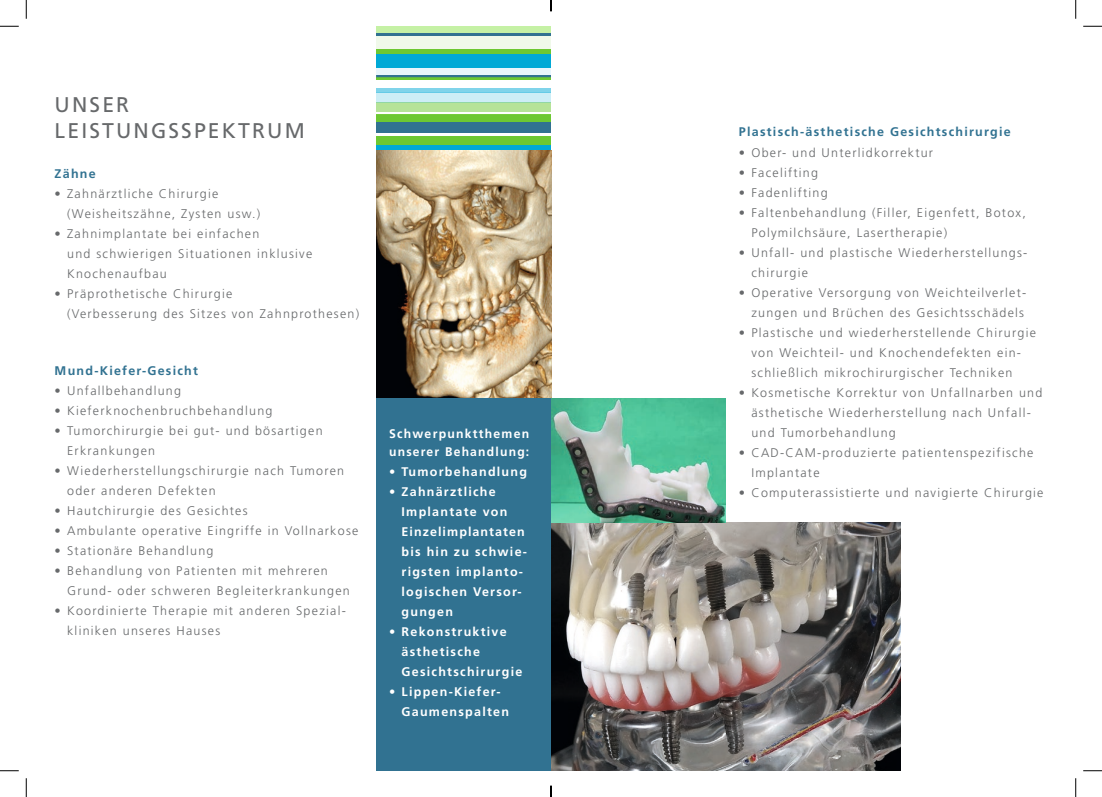
<style>
.page{position:relative;width:1102px;height:797px;background:#fff}
.page>*{position:absolute;margin:0;border:0;box-sizing:border-box;transform-origin:0 0}
.t1{font:21.25px/25.5px "Frutiger";letter-spacing:.1em;color:#67696b}
.t2{font:300 12.5px/20px "Frutiger";letter-spacing:.1em;color:#67696b}
.t3{font:700 12.5px/20px "Frutiger";letter-spacing:.1em;color:#fff}
.t4{font:700 12.5px "Frutiger";letter-spacing:.1em;color:#317291}
</style>
<div class="page">
<div style="left:376px;top:144px;width:175px;height:6px;background:#00a9d6"></div>
<div style="left:376px;top:136px;width:175px;height:9px;background:#6dc832"></div>
<div style="left:376px;top:122px;width:175px;height:11px;background:#317291"></div>
<div style="left:376px;top:114px;width:175px;height:8px;background:#6dc832"></div>
<div style="left:376px;top:102px;width:175px;height:10px;background:#b6e398"></div>
<div style="left:376px;top:93px;width:175px;height:10px;background:#cdeef6"></div>
<div style="left:376px;top:88px;width:175px;height:5px;background:#80d4ea"></div>
<hr style="left:376px;top:77px;width:175px;height:2px;background:#6dc832">
<hr style="left:376px;top:74px;width:175px;height:3px;background:#317291">
<div style="left:376px;top:66px;width:175px;height:9px;background:#e8f5fc"></div>
<div style="left:376px;top:53px;width:175px;height:15px;background:#00a9d6"></div>
<hr style="left:376px;top:49px;width:175px;height:4px;background:#6dc832">
<div style="left:376px;top:35px;width:175px;height:15px;background:#f0f9ea"></div>
<hr style="left:376px;top:33px;width:175px;height:3px;background:#317291">
<div style="left:376px;top:26px;width:175px;height:7px;background:#c5f1a5"></div>
<img style="left:551px;top:522px;width:349px;height:248px">
<img style="left:376px;top:150px;width:175px;height:248px">
<div style="left:376px;top:398px;width:175px;height:372px;background:#317291"></div>
<img style="left:551px;top:398px;width:174px;height:124px">
<svg style="left:0;top:25px;width:19px;height:2px"></svg>
<svg style="left:1083px;top:25px;width:18px;height:2px"></svg>
<svg style="left:0;top:770px;width:19px;height:1px"></svg>
<svg style="left:1083px;top:770px;width:18px;height:1px"></svg>
<svg style="left:25px;top:0;width:2px;height:19px"></svg>
<svg style="left:25px;top:778px;width:2px;height:19px"></svg>
<svg style="left:1075px;top:0;width:1px;height:19px"></svg>
<svg style="left:1075px;top:778px;width:1px;height:19px"></svg>
<svg style="left:550px;top:785px;width:1px;height:12px"></svg>
<h1 class="t1" style="left:55px;top:92px;width:252px">UNSER<br>LEISTUNGSSPEKTRUM</h1>
<p class="t4" style="left:55px;top:166px;width:43px">Zähne</p>
<p class="t2" style="left:67px;top:183px;width:195px;text-indent:-12px">• Zahnärztliche Chirurgie (Weisheitszähne, Zysten usw.)</p>
<p class="t2" style="left:67px;top:223px;width:247px;text-indent:-12px">• Zahnimplantate bei einfachen<br>und schwierigen Situationen inklusive<br>Knochenaufbau</p>
<p class="t2" style="left:67px;top:283px;width:293px;text-indent:-12px">• Präprothetische Chirurgie<br>(Verbesserung des Sitzes von Zahnprothesen)</p>
<p class="t4" style="left:55px;top:363px;width:145px">Mund-Kiefer-Gesicht</p>
<p class="t2" style="left:55px;top:381px;width:128px">• Unfallbehandlung</p>
<p class="t2" style="left:55px;top:401px;width:219px">• Kieferknochenbruchbehandlung</p>
<p class="t2" style="left:67px;top:421px;width:257px;text-indent:-12px">• Tumorchirurgie bei gut- und bösartigen<br>Erkrankungen</p>
<p class="t2" style="left:67px;top:461px;width:278px;text-indent:-12px">• Wiederherstellungschirurgie nach Tumoren oder anderen Defekten</p>
<p class="t2" style="left:55px;top:501px;width:194px">• Hautchirurgie des Gesichtes</p>
<p class="t2" style="left:55px;top:521px;width:305px">• Ambulante operative Eingriffe in Vollnarkose</p>
<p class="t2" style="left:55px;top:541px;width:160px">• Stationäre Behandlung</p>
<p class="t2" style="left:67px;top:561px;width:284px;text-indent:-12px">• Behandlung von Patienten mit mehreren<br>Grund- oder schweren Begleiterkrankungen</p>
<p class="t2" style="left:67px;top:601px;width:280px;text-indent:-12px">• Koordinierte Therapie mit anderen Spezial&shy;kliniken unseres Hauses</p>
<p class="t3" style="left:389px;top:425px;width:142px;line-height:17.5px">Schwerpunktthemen unserer Behandlung:</p>
<p class="t3" style="left:389px;top:461px;width:139px">• Tumorbehandlung</p>
<p class="t3" style="left:401px;top:481px;width:127px;text-indent:-12px">• Zahnärztliche<br>Implantate von<br>Einzelimplantaten bis hin zu schwie&shy;rigsten implanto&shy;logischen Versor&shy;gungen</p>
<p class="t3" style="left:401px;top:621px;width:122px;text-indent:-12px">• Rekonstruktive ästhetische<br>Gesichtschirurgie</p>
<p class="t3" style="left:401px;top:681px;width:109px;text-indent:-12px">• Lippen-Kiefer-<br>Gaumenspalten</p>
<p class="t4" style="left:738px;top:125px;width:273px">Plastisch-ästhetische Gesichtschirurgie</p>
<p class="t2" style="left:738px;top:142px;width:196px">• Ober- und Unterlidkorrektur</p>
<p class="t2" style="left:738px;top:162px;width:81px">• Facelifting</p>
<p class="t2" style="left:738px;top:182px;width:90px">• Fadenlifting</p>
<p class="t2" style="left:751px;top:202px;width:276px;text-indent:-12px">• Faltenbehandlung (Filler, Eigenfett, Botox,<br>Polymilchsäure, Lasertherapie)</p>
<p class="t2" style="left:751px;top:242px;width:277px;text-indent:-12px">• Unfall- und plastische Wiederherstellungs&shy;chirurgie</p>
<p class="t2" style="left:738px;top:282px;width:289px;text-align:right">• Operative Versorgung von Weichteilverlet&shy;zungen und Brüchen des Gesichtsschädels</p>
<p class="t2" style="left:751px;top:322px;width:286px;text-indent:-12px">• Plastische und wiederherstellende Chirurgie von Weichteil- und Knochendefekten ein&shy;schließlich mikrochirurgischer Techniken</p>
<p class="t2" style="left:751px;top:382px;width:292px;text-indent:-12px">• Kosmetische Korrektur von Unfallnarben und ästhetische Wiederherstellung nach Unfall&shy;und Tumorbehandlung</p>
<p class="t2" style="left:751px;top:442px;width:283px;text-indent:-12px">• CAD-CAM-produzierte patientenspezifische<br>Implantate</p>
<p class="t2" style="left:738px;top:482px;width:306px">• Computerassistierte und navigierte Chirurgie</p>
</div>
